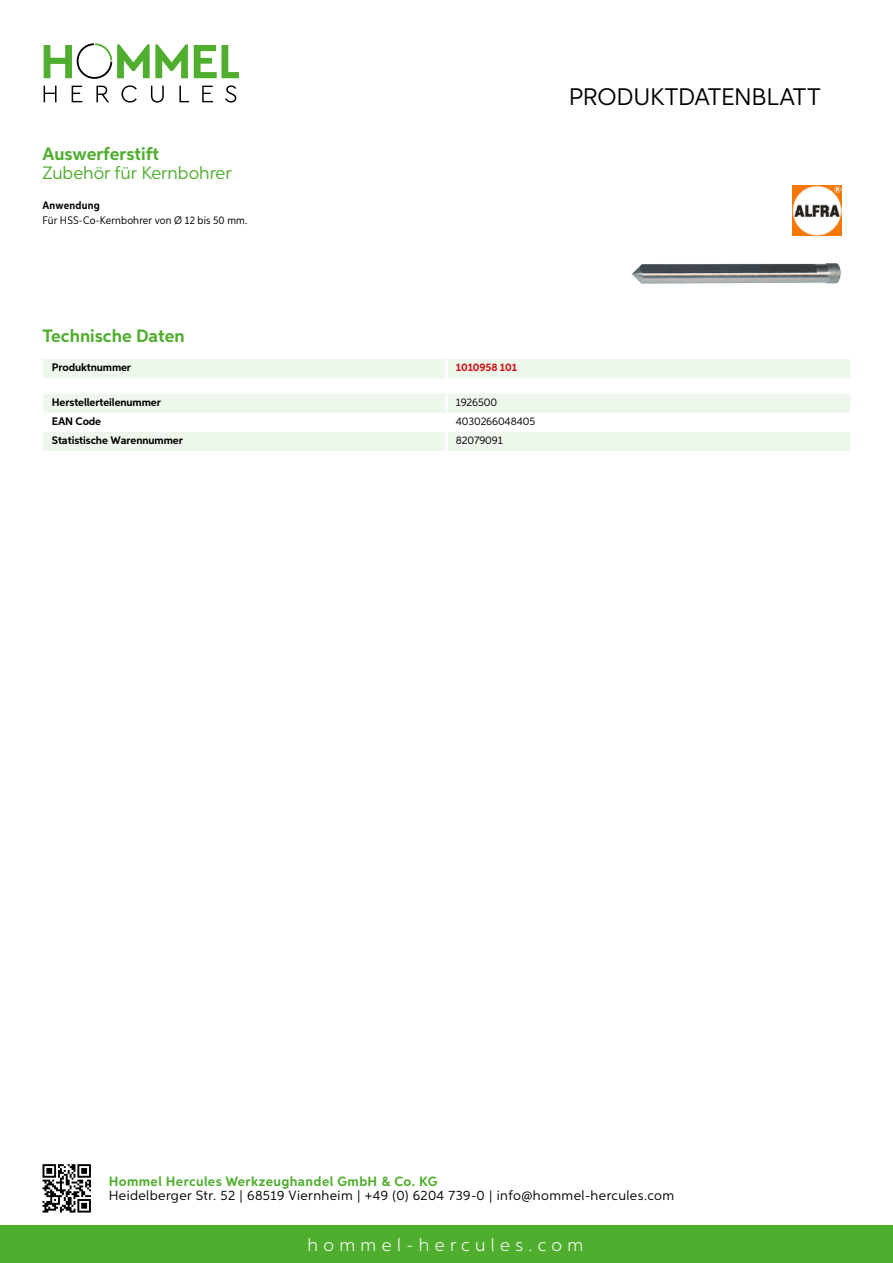
<style>
.page{position:relative;width:893px;height:1263px;background:#fff}
.page>*{position:absolute;margin:0;border:0;box-sizing:border-box;transform-origin:0 0}
.t1{font:24px "Aspira";letter-spacing:-.01em;color:#000}
.t2{font:700 18px "Aspira";color:#50ae2f}
.t3{font:18px "Aspira";color:#50ae2f}
.t4{font:300 18px "Aspira";letter-spacing:.3em;color:#fff}
.t5{font:13.5px "Aspira";letter-spacing:.03em;color:#000}
.t6{font:700 13.5px "Aspira";letter-spacing:.03em;color:#50ae2f}
.t7{font:700 10.95px "Aspira";letter-spacing:-.01em;color:#000}
.t8{font:10.95px "Aspira Nar";letter-spacing:.015em;color:#000}
.t9{font:10.95px "Aspira";letter-spacing:-.01em;color:#000}
.t10{font:700 10.95px "Aspira";letter-spacing:-.01em;color:#cd1013}
.t11{font:700 10.95px "Aspira Nar";letter-spacing:.02em;color:#000}
</style>
<div class="page">
<div style="left:0;top:1226px;width:893px;height:37px;background:#50ae2f"></div>
<svg style="left:43px;top:1164px;width:48px;height:48px"></svg>
<svg style="left:194px;top:45px;width:45px;height:33px"></svg>
<svg style="left:44px;top:43px;width:144px;height:36px"></svg>
<svg style="left:44px;top:86px;width:13px;height:16px"></svg>
<svg style="left:72px;top:86px;width:10px;height:16px"></svg>
<svg style="left:96px;top:86px;width:13px;height:16px"></svg>
<svg style="left:121px;top:85px;width:16px;height:18px"></svg>
<svg style="left:151px;top:86px;width:13px;height:17px"></svg>
<svg style="left:179px;top:86px;width:10px;height:16px"></svg>
<svg style="left:202px;top:86px;width:11px;height:16px"></svg>
<svg style="left:225px;top:85px;width:11px;height:18px"></svg>
<div style="left:43px;top:359px;width:807px;height:19px;background:#eef7eb"></div>
<hr style="left:445px;top:359px;width:3px;height:19px;background:#fff">
<svg style="left:43px;top:394px;width:807px;height:57px"></svg>
<hr style="left:445px;top:432px;width:3px;height:19px;background:#fff">
<img style="left:632px;top:263px;width:209px;height:21px">
<img style="left:792px;top:185px;width:50px;height:50px">
<h2 class="t2" style="left:43px;top:142px;width:118px">Auswerferstift</h2>
<h2 class="t3" style="left:43px;top:162px;width:191px">Zubehör für Kernbohrer</h2>
<p class="t11" style="left:43px;top:199px;width:59px">Anwendung</p>
<p class="t8" style="left:43px;top:214px;width:206px">Für HSS-Co-Kernbohrer von Ø 12 bis 50 mm.</p>
<h1 class="t1" style="left:569px;top:82px;width:253px">Produktdatenblatt</h1>
<h2 class="t2" style="left:43px;top:325px;width:144px">Technische Daten</h2>
<p class="t7" style="left:52px;top:360px;width:81px">Produktnummer</p>
<p class="t10" style="left:456px;top:360px;width:63px">1010958 101</p>
<p class="t7" style="left:52px;top:395px;width:111px">Herstellerteilenummer</p>
<p class="t9" style="left:456px;top:395px;width:43px">1926500</p>
<p class="t7" style="left:52px;top:414px;width:51px">EAN Code</p>
<p class="t9" style="left:456px;top:414px;width:81px">4030266048405</p>
<p class="t7" style="left:52px;top:433px;width:132px">Statistische Warennummer</p>
<p class="t9" style="left:456px;top:433px;width:48px">82079091</p>
<p class="t6" style="left:109px;top:1172px;width:330px">Hommel Hercules Werkzeughandel GmbH &amp; Co. KG</p>
<p class="t5" style="left:109px;top:1187px;width:567px">Heidelberger Str. 52 | 68519 Viernheim | +49 (0) 6204 739-0 | info@hommel-hercules.com</p>
<h2 class="t4" style="left:307px;top:1234px;width:277px">hommel-hercules.com</h2>
</div>
